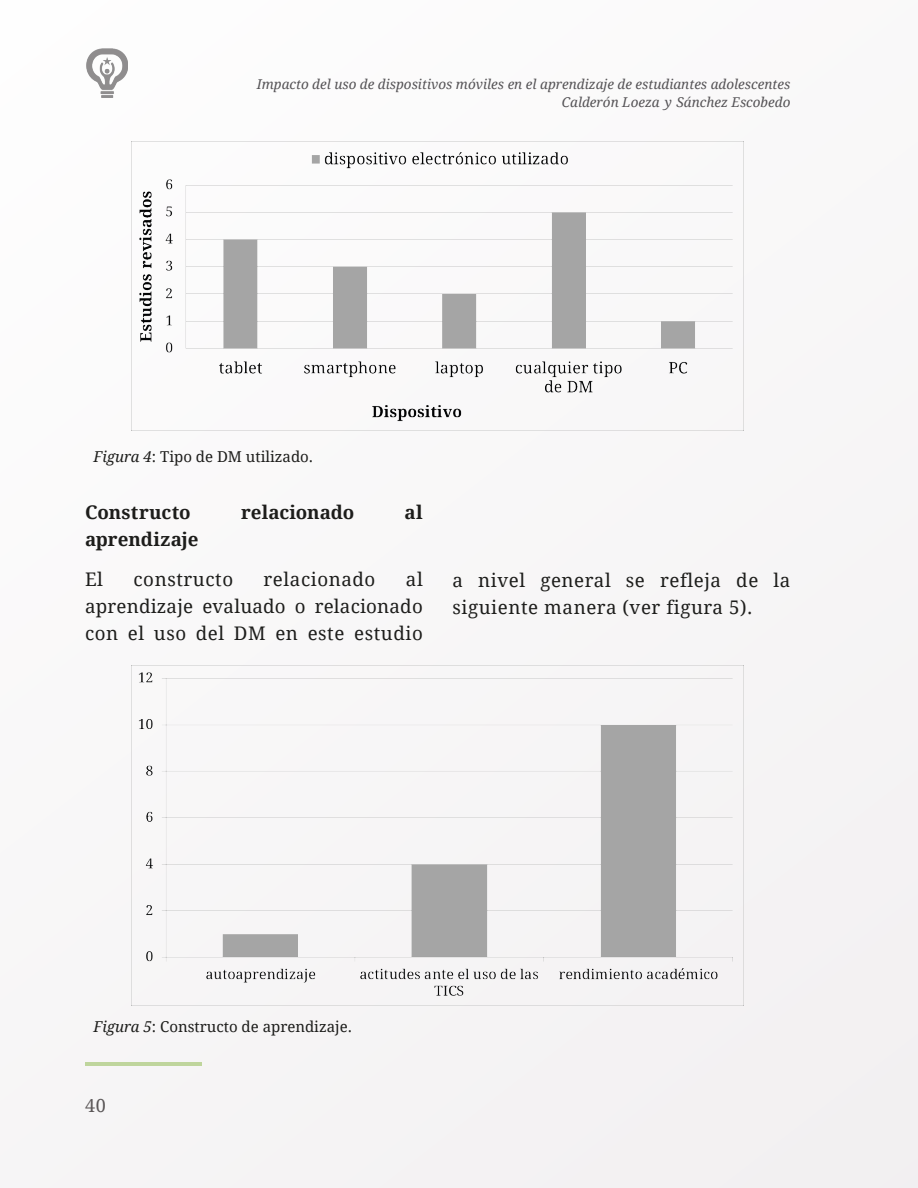
<style>
.page{position:relative;width:918px;height:1188px;background:#f8f7f7}
.page>*{position:absolute;margin:0;border:0;box-sizing:border-box;transform-origin:0 0}
.ContenidoSINCapital{font:18.75px/27px "Droid Serif";letter-spacing:.03em;color:#1d1d1b;text-align:justify}
.Subtítulos{font:700 18.75px "Droid Serif";color:#1d1d1b}
.t1{font:18px "Droid Serif";color:#5a5657}
.Tablas{font:15px "Droid Serif";color:#1d1d1b}
.ContenidoSINCapital-2{font:italic 13.5px "Droid Serif";color:#555356}
.s1{font-style:italic}
</style>
<div class="page">
<img style="left:86px;top:49px;width:42px;height:49px">
<img style="left:132px;top:141px;width:612px;height:289px">
<img style="left:138px;top:666px;width:606px;height:339px">
<hr style="left:85px;top:1063px;width:116px;height:3px;background:#88b544">
<p class="ContenidoSINCapital-2" style="left:257px;top:77px;width:535px">Impacto del uso de dispositivos móviles en el aprendizaje de estudiantes adolescentes</p>
<p class="ContenidoSINCapital-2" style="left:562px;top:94px;width:230px">Calderón Loeza y Sánchez Escobedo</p>
<p class="Tablas" style="left:94px;top:448px;width:221px"><span class="s1">Figura 4</span>: Tipo de DM utilizado.</p>
<p class="Subtítulos" style="left:85px;top:502px;width:107px">Constructo</p>
<p class="Subtítulos" style="left:241px;top:502px;width:115px">relacionado</p>
<p class="Subtítulos" style="left:405px;top:502px;width:20px">al</p>
<p class="Subtítulos" style="left:85px;top:529px;width:115px">aprendizaje</p>
<p class="ContenidoSINCapital" style="left:85px;top:566px;width:20px">El</p>
<p class="ContenidoSINCapital" style="left:134px;top:566px;width:101px">constructo</p>
<p class="ContenidoSINCapital" style="left:264px;top:566px;width:113px">relacionado</p>
<p class="ContenidoSINCapital" style="left:85px;top:566px;width:339px;text-indent:321px">al aprendizaje evaluado o relacionado con el uso del DM en este estudio</p>
<p class="ContenidoSINCapital" style="left:453px;top:567px;width:339px">a nivel general se refleja de la siguiente manera (ver figura 5).</p>
<p class="Tablas" style="left:94px;top:1018px;width:260px"><span class="s1">Figura 5</span>: Constructo de aprendizaje.</p>
<p class="t1" style="left:85px;top:1095px;width:22px">40</p>
</div>
